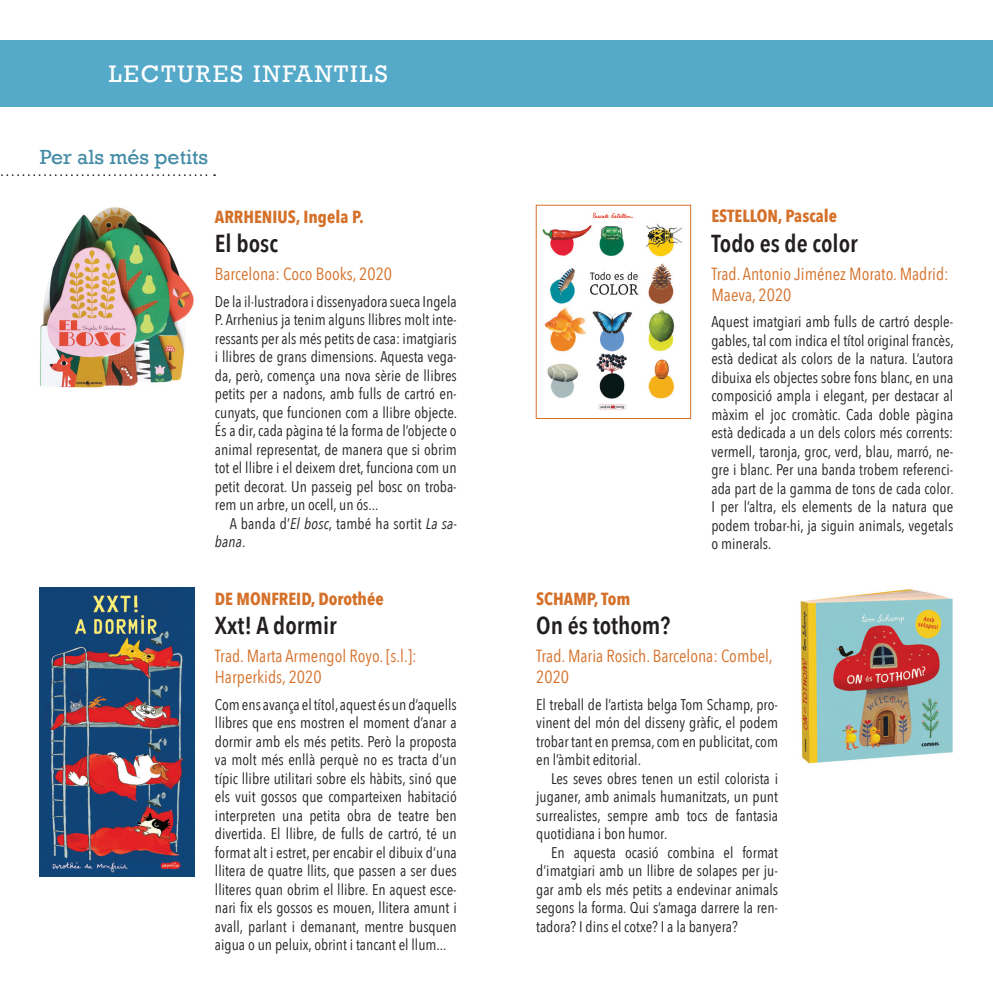
<style>
.page{position:relative;width:993px;height:993px;background:#fff}
.page>*{position:absolute;margin:0;border:0;box-sizing:border-box;transform-origin:0 0}
.t1{font:600 24.5px "Avenir Next Condensed";color:#231f20}
.t2{font:24.5px "Rockwell";letter-spacing:.08em;color:#fff}
.t3{font:21px "Rockwell";color:#448ba6}
.t4{font:17.5px/21px "Avenir Next Condensed";color:#d57029}
.t5{font:700 17.5px "Avenir Next Condensed";color:#d57029}
.t6{font:15.4px/18.6px "Avenir Next Condensed";color:#231f20;text-align:justify}
.s1{font-style:italic}
</style>
<div class="page">
<img style="left:40px;top:207px;width:154px;height:181px">
<div style="left:0;top:40px;width:992px;height:66px;background:#55a9c9"></div>
<svg style="left:1px;top:174px;width:214px;height:2px"></svg>
<img style="left:40px;top:587px;width:154px;height:289px">
<img style="left:800px;top:589px;width:152px;height:175px">
<img style="left:542px;top:212px;width:141px;height:198px">
<div style="left:536px;top:205px;width:154px;height:213px;border:1px solid #d57029"></div>
<h1 class="t2" style="left:109px;top:59px;width:280px">LECTURES INFANTILS</h1>
<h2 class="t3" style="left:40px;top:144px;width:170px">PER ALS MÉS PETITS</h2>
<p class="t5" style="left:215px;top:206px;width:150px">ARRHENIUS, Ingela P.</p>
<h1 class="t1" style="left:215px;top:222px;width:64px">El bosc</h1>
<p class="t4" style="left:215px;top:262px;width:179px">Barcelona: Coco Books, 2020</p>
<p class="t6" style="left:215px;top:291px;width:244px">De la il·lustradora i dissenyadora sueca Ingela P. Arrhenius ja tenim alguns llibres molt inte&shy;ressants per als més petits de casa: imatgiaris i llibres de grans dimensions. Aquesta vega&shy;da, però, comença una nova sèrie de llibres petits per a nadons, amb fulls de cartró en&shy;cunyats, que funcionen com a llibre objecte.<br>És a dir, cada pàgina té la forma de l’objecte o animal representat, de manera que si obrim tot el llibre i el deixem dret, funciona com un petit decorat. Un passeig pel bosc on troba&shy;rem un arbre, un ocell, un ós...</p>
<p class="t6" style="left:215px;top:513px;width:243px;text-indent:15px">A banda d’<span class="s1">El bosc</span>, també ha sortit <span class="s1">La sa&shy;bana</span>.</p>
<p class="t5" style="left:215px;top:587px;width:170px">DE MONFREID, Dorothée</p>
<h1 class="t1" style="left:215px;top:604px;width:123px">Xxt! A dormir</h1>
<p class="t4" style="left:215px;top:644px;width:203px">Trad. Marta Armengol Royo. [s.l.]:<br>Harperkids, 2020</p>
<p class="t6" style="left:215px;top:694px;width:243px">Com ens avança el títol, aquest és un d’aquells llibres que ens mostren el moment d’anar a dormir amb els més petits. Però la proposta va molt més enllà perquè no es tracta d’un típic llibre utilitari sobre els hàbits, sinó que els vuit gossos que comparteixen habitació interpreten una petita obra de teatre ben divertida. El llibre, de fulls de cartró, té un format alt i estret, per encabir el dibuix d’una llitera de quatre llits, que passen a ser dues lliteres quan obrim el llibre. En aquest esce&shy;nari fix els gossos es mouen, llitera amunt i avall, parlant i demanant, mentre busquen aigua o un peluix, obrint i tancant el llum...</p>
<p class="t5" style="left:711px;top:205px;width:127px">ESTELLON, Pascale</p>
<h1 class="t1" style="left:711px;top:222px;width:148px">Todo es de color</h1>
<p class="t4" style="left:711px;top:262px;width:239px">Trad. Antonio Jiménez Morato. Madrid:<br>Maeva, 2020</p>
<p class="t6" style="left:711px;top:312px;width:244px">Aquest imatgiari amb fulls de cartró desple&shy;gables, tal com indica el títol original francès, està dedicat als colors de la natura. L’autora dibuixa els objectes sobre fons blanc, en una composició ampla i elegant, per destacar al màxim el joc cromàtic. Cada doble pàgina està dedicada a un dels colors més corrents: vermell, taronja, groc, verd, blau, marró, ne&shy;gre i blanc. Per una banda trobem referenci&shy;ada part de la gamma de tons de cada color.<br>I per l’altra, els elements de la natura que podem trobar-hi, ja siguin animals, vegetals o minerals.</p>
<p class="t5" style="left:536px;top:587px;width:96px">SCHAMP, Tom</p>
<h1 class="t1" style="left:536px;top:604px;width:135px">On és tothom?</h1>
<p class="t4" style="left:536px;top:644px;width:238px">Trad. Maria Rosich. Barcelona: Combel,<br>2020</p>
<p class="t6" style="left:536px;top:694px;width:243px">El treball de l’artista belga Tom Schamp, pro&shy;vinent del món del disseny gràfic, el podem trobar tant en premsa, com en publicitat, com en l’àmbit editorial.</p>
<p class="t6" style="left:536px;top:768px;width:243px;text-indent:15px">Les seves obres tenen un estil colorista i juganer, amb animals humanitzats, un punt surrealistes, sempre amb tocs de fantasia quotidiana i bon humor.</p>
<p class="t6" style="left:536px;top:842px;width:243px;text-indent:15px">En aquesta ocasió combina el format d’imatgiari amb un llibre de solapes per ju&shy;gar amb els més petits a endevinar animals segons la forma. Qui s’amaga darrere la ren&shy;tadora? I dins el cotxe? I a la banyera?</p>
</div>
